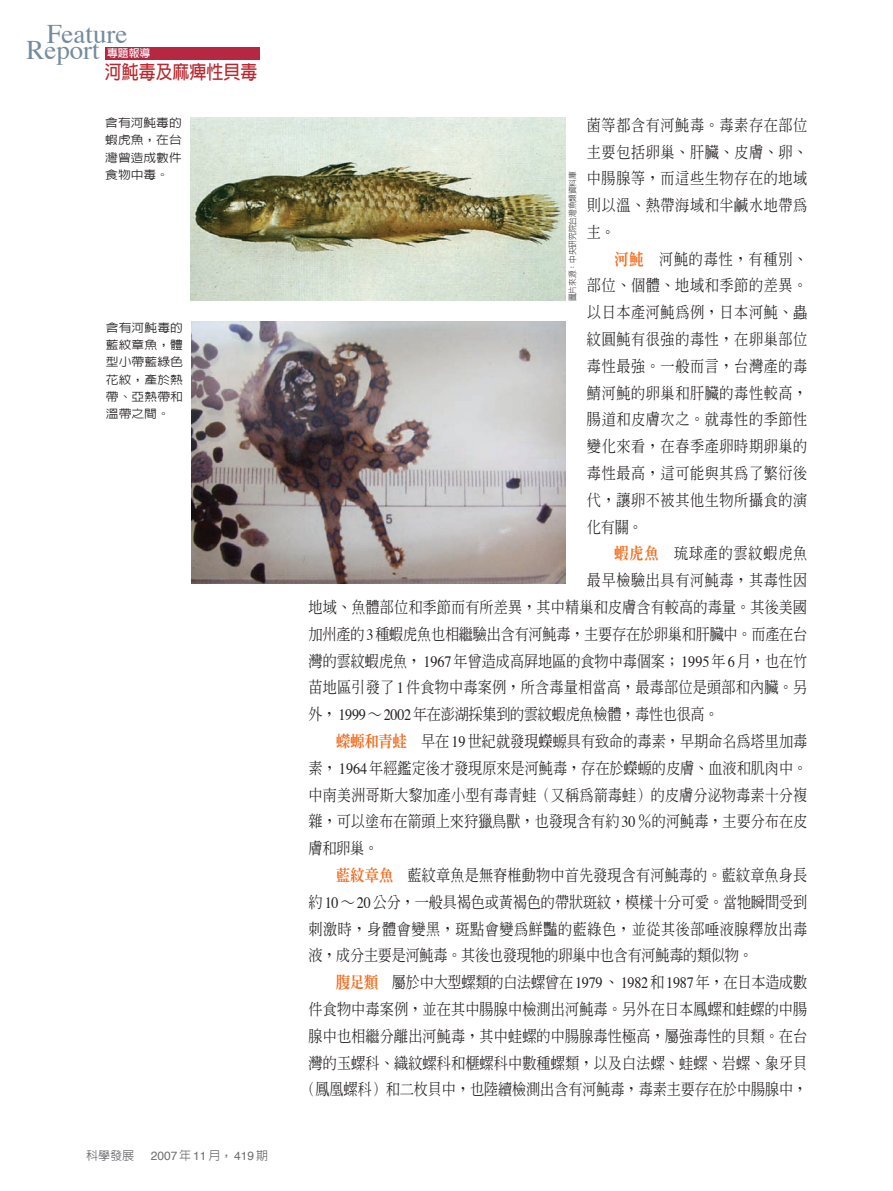
<style>
.page{position:relative;width:893px;height:1191px;background:#fff}
.page>*{position:absolute;margin:0;border:0;box-sizing:border-box;transform-origin:0 0}
.t1{font:26.85px "Times";color:#748b9d}
.t2{font:700 18.9px "Lin Gothic";color:#b8282e;scale:.9 1}
.t3{font:500 15.75px "Inn Ming";letter-spacing:.005em;color:#231f20;scale:.9 1}
.t4{font:500 15.75px "Inn Ming";letter-spacing:.04em;color:#231f20;scale:.9 1}
.t5{font:500 15.75px "Inn Ming";letter-spacing:-.015em;color:#231f20;scale:.9 1}
.t6{font:500 15.75px "Inn Ming";letter-spacing:-.02em;color:#231f20;scale:.9 1}
.t7{font:500 15.75px "Inn Ming";letter-spacing:.035em;color:#231f20;scale:.9 1}
.t8{font:500 15.75px "Inn Ming";letter-spacing:.05em;color:#231f20;scale:.9 1}
.t9{font:12px "Helvetica";color:#6d6e71}
.t10{font:500 12px "Lin Gothic";color:#6d6e71}
.t11{font:500 11.55px/17.2px "Lin Gothic";letter-spacing:.005em;color:#231f20;text-align:justify;scale:1.11 1}
.t12{font:700 10.8px "Lin Gothic";color:#fff}
.t13{font:300 8.55px "Lin Gothic";color:#231f20;scale:.9 1}
.s1{font-family:"Lin Gothic";font-weight:500}
.s2{font-weight:800;color:#f36e21}
.s3{font-family:"Times";font-weight:400}
</style>
<div class="page">
<img style="left:105px;top:47px;width:461px;height:537px">
<p class="t1" style="left:47px;top:23px;width:82px">Feature</p>
<p class="t1" style="left:26px;top:39px;width:75px">Report</p>
<p class="t12" style="left:107px;top:47px;width:45px">專題報導</p>
<p class="t2" style="left:105px;top:63px;width:171px">河鮐毒跘麻躌性貝毒</p>
<p class="t11" style="left:105px;top:114px;width:70px">含有河魨毒的蝦虎魚，在台灣曾造成數件食物中毒。</p>
<p class="t11" style="left:106px;top:319px;width:71px">含有河魨毒的藍紋章魚，體型小帶藍綠色花紋，產於熱帶、亞熱帶和溫帶之間。</p>
<p class="t10" style="left:86px;top:1149px;width:49px">科學發展</p>
<p class="t9" style="left:151px;top:1150px;width:119px">2007<span class="s1">年</span> 11 <span class="s1">月，</span> 419<span class="s1">期</span></p>
<p class="t4" style="left:587px;top:117px;width:247px">菌等都含有河魨毒。毒素存在部位</p>
<p class="t4" style="left:587px;top:144px;width:247px">主要包括卵巢、肝臟、皮膚、卵、</p>
<p class="t4" style="left:587px;top:170px;width:247px">中腸腺等，而這些生物存在的地域</p>
<p class="t4" style="left:587px;top:197px;width:247px">則以溫、熱帶海域和半鹹水地帶為</p>
<p class="t3" style="left:587px;top:224px;width:33px">主。</p>
<p class="t8" style="left:614px;top:251px;width:216px"><span class="s2">河魨</span> 河魨的毒性，有種別、</p>
<p class="t4" style="left:587px;top:278px;width:247px">部位、個體、地域和季節的差異。</p>
<p class="t4" style="left:587px;top:304px;width:246px">以日本產河魨為例，日本河魨、蟲</p>
<p class="t4" style="left:587px;top:331px;width:246px">紋圓魨有很強的毒性，在卵巢部位</p>
<p class="t4" style="left:587px;top:358px;width:246px">毒性最強。一般而言，台灣產的毒</p>
<p class="t4" style="left:587px;top:385px;width:246px">鯖河魨的卵巢和肝臟的毒性較高，</p>
<p class="t4" style="left:587px;top:411px;width:246px">腸道和皮膚次之。就毒性的季節性</p>
<p class="t4" style="left:587px;top:438px;width:246px">變化來看，在春季產卵時期卵巢的</p>
<p class="t4" style="left:587px;top:465px;width:246px">毒性最高，這可能與其為了繁衍後</p>
<p class="t4" style="left:587px;top:492px;width:246px">代，讓卵不被其他生物所攝食的演</p>
<p class="t3" style="left:587px;top:519px;width:63px">化有關。</p>
<p class="t8" style="left:615px;top:545px;width:216px"><span class="s2">蝦虎魚</span> 琉球產的雲紋蝦虎魚</p>
<p class="t4" style="left:587px;top:572px;width:246px">最早檢驗出具有河魨毒，其毒性因</p>
<p class="t3" style="left:309px;top:599px;width:556px">地域、魚體部位和季節而有所差異，其中精巢和皮膚含有較高的毒量。其後美國</p>
<p class="t5" style="left:309px;top:626px;width:556px">加州產的<span class="s3">3</span>種蝦虎魚也相繼驗出含有河魨毒，主要存在於卵巢和肝臟中。而產在台</p>
<p class="t3" style="left:309px;top:653px;width:556px">灣的雲紋蝦虎魚，<span class="s3">1967</span>年曾造成高屏地區的食物中毒個案；<span class="s3">1995</span>年<span class="s3">6</span>月，也在竹</p>
<p class="t3" style="left:309px;top:679px;width:556px">苗地區引發了<span class="s3">1</span>件食物中毒案例，所含毒量相當高，最毒部位是頭部和內臟。疹</p>
<p class="t6" style="left:309px;top:706px;width:457px">外，<span class="s3">1999</span>∼<span class="s3">2002</span>年在澎湖採集到的雲紋蝦虎魚檢體，毒性也很高。</p>
<p class="t3" style="left:336px;top:733px;width:525px"><span class="s2">蠑螈和青蛙</span> 早在<span class="s3">19</span>世紀就發現蠑螈具有致命的毒素，早期命名為塔里加毒</p>
<p class="t3" style="left:309px;top:760px;width:556px">素，<span class="s3">1964</span>年經鑑定後才發現原來是河魨毒，存在於蠑螈的皮膚、血液和肌肉中。</p>
<p class="t3" style="left:309px;top:787px;width:556px">中南美洲哥斯大黎加產小型有毒青蛙（又稱為箭毒蛙）的皮膚分泌物毒素十分複</p>
<p class="t3" style="left:309px;top:813px;width:556px">雜，可以塗布在箭頭上來狩獵鳥獸，也發現含有約<span class="s3">30</span>％的河魨毒，主要分布在皮</p>
<p class="t3" style="left:309px;top:840px;width:79px">膚和卵巢。</p>
<p class="t3" style="left:336px;top:867px;width:525px"><span class="s2">藍紋章魚</span> 藍紋章魚是無脊椎動物中首先發現含有河魨毒的。藍紋章魚身長</p>
<p class="t3" style="left:309px;top:894px;width:556px">約<span class="s3">10</span>∼<span class="s3">20</span>公分，一般具褐色或黃褐色的帶狀斑紋，模樣十分可愛。當牠瞬間受到</p>
<p class="t7" style="left:309px;top:920px;width:556px">刺激時，身體會變黑，斑點會變為鮮豔的藍綠色，並從其後部唾液腺釋放出毒</p>
<p class="t6" style="left:309px;top:947px;width:495px">液，成分主要是河魨毒。其後也發現牠的卵巢中也含有河魨毒的類似物。</p>
<p class="t5" style="left:336px;top:974px;width:525px"><span class="s2">腹足類</span> 屬於中大型螺類的白法螺曾在<span class="s3">1979</span>、<span class="s3">1982</span>和<span class="s3">1987</span>年，在日本造成數</p>
<p class="t3" style="left:309px;top:1001px;width:556px">件食物中毒案例，並在其中腸腺中檢測出河魨毒。疹外在日本鳳螺和蛙螺的中腸</p>
<p class="t3" style="left:309px;top:1028px;width:556px">腺中也相繼分離出河魨毒，其中蛙螺的中腸腺毒性極高，屬強毒性的貝類。在台</p>
<p class="t3" style="left:309px;top:1054px;width:556px">灣的玉螺科、織紋螺科和榧螺科中數種螺類，以及白法螺、蛙螺、岩螺、象牙貝</p>
<p class="t3" style="left:301px;top:1081px;width:564px">（鳳凰螺科）和二枚貝中，也陸續檢測出含有河魨毒，毒素主要存在於中腸腺中，</p>
<p class="t13" style="left:568px;top:301px;width:146px;rotate:-90deg">圖片來源：中央研究院台灣魚類資料庫</p>
</div>
